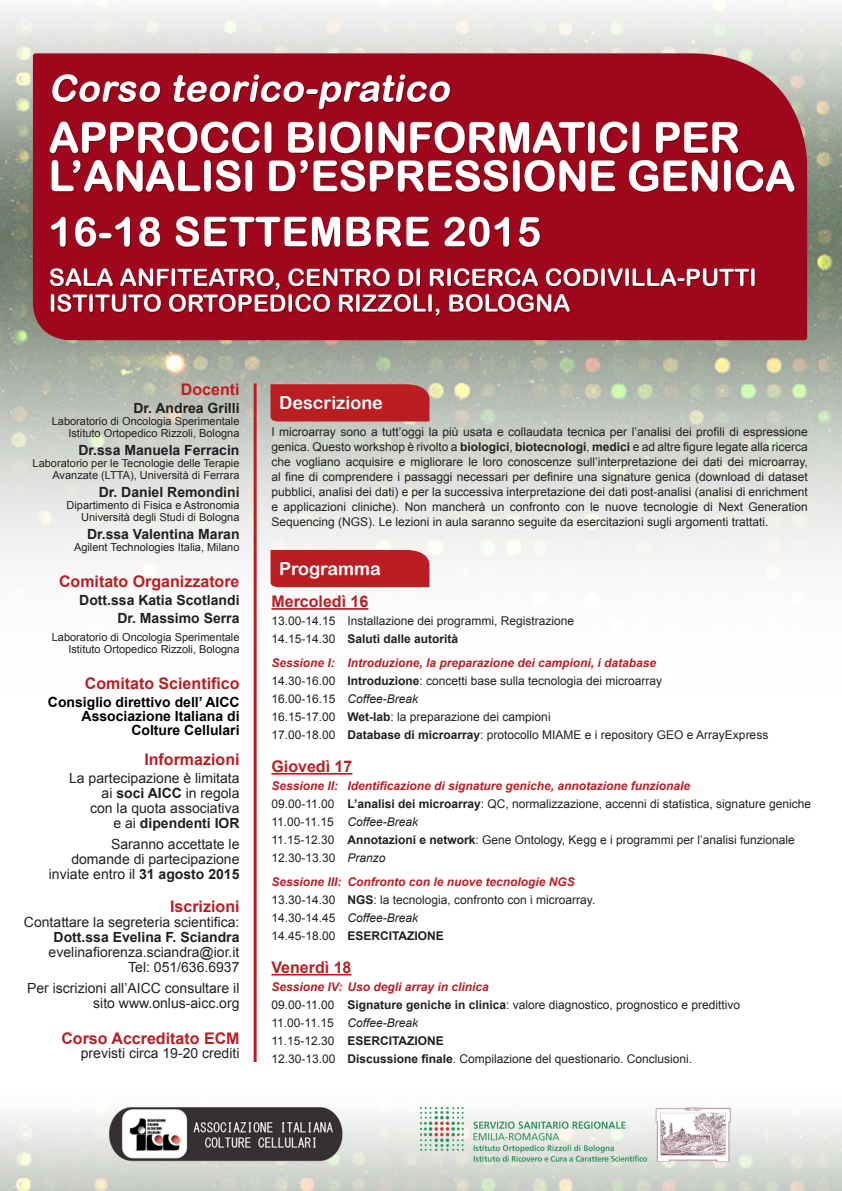
<style>
.page{position:relative;width:842px;height:1191px;background:#fff}
.page>*{position:absolute;margin:0;border:0;box-sizing:border-box;transform-origin:0 0}
.t1{font:18px "Arial Rounded MT Bold";color:#fff}
.t2{font:700 16px "Arial";color:#ba1e23}
.t3{font:14px/15px "Arial";color:#231f20;text-align:right}
.t4{font:700 14px/18px "Arial";color:#231f20;text-align:right}
.t5{font:700 14px/14px "Arial";color:#000;text-align:right}
.t6{font:12px/18px "Arial";color:#231f20}
.t7{font:11px/12px "Arial";color:#231f20;text-align:right}
.s1{font-weight:700}
.s2{font-weight:700;font-style:italic;color:#ba1e23}
.s3{font-style:italic}
</style>
<div class="page">
<img style="left:0;top:2px;width:842px;height:1189px">
<div style="left:270px;top:384px;width:159px;height:37px;background:#ba1e23"></div>
<div style="left:270px;top:550px;width:159px;height:37px;background:#ba1e23"></div>
<hr style="left:271px;top:608px;width:97px;height:2px;background:#ba1e23">
<hr style="left:271px;top:773px;width:81px;height:1px;background:#ba1e23">
<hr style="left:271px;top:973px;width:80px;height:2px;background:#ba1e23">
<hr style="left:254px;top:383px;width:3px;height:679px;background:#ba1e23">
<h2 class="t2" style="left:181px;top:379px;width:60px">Docenti</h2>
<p class="t4" style="left:133px;top:399px;width:108px">Dr. Andrea Grilli</p>
<p class="t7" style="left:52px;top:415px;width:189px">Laboratorio di Oncologia Sperimentale<br>Istituto Ortopedico Rizzoli, Bologna</p>
<p class="t4" style="left:78px;top:441px;width:163px">Dr.ssa Manuela Ferracin</p>
<p class="t7" style="left:33px;top:457px;width:208px">Laboratorio per le Tecnologie delle Terapie<br>Avanzate (LTTA), Università di Ferrara</p>
<p class="t4" style="left:99px;top:483px;width:142px">Dr. Daniel Remondini</p>
<p class="t7" style="left:67px;top:499px;width:175px">Dipartimento di Fisica e Astronomia<br>Università degli Studi di Bologna</p>
<p class="t4" style="left:87px;top:525px;width:154px">Dr.ssa Valentina Maran</p>
<p class="t7" style="left:74px;top:541px;width:167px">Agilent Technologies Italia, Milano</p>
<h2 class="t2" style="left:59px;top:571px;width:182px">Comitato Organizzatore</h2>
<p class="t4" style="left:79px;top:591px;width:162px">Dott.ssa Katia Scotlandi<br>Dr. Massimo Serra</p>
<p class="t7" style="left:52px;top:631px;width:189px">Laboratorio di Oncologia Sperimentale<br>Istituto Ortopedico Rizzoli, Bologna</p>
<h2 class="t2" style="left:85px;top:673px;width:156px">Comitato Scientifico</h2>
<p class="t5" style="left:48px;top:695px;width:193px">Consiglio direttivo dell’ AICC<br>Associazione Italiana di<br>Colture Cellulari</p>
<h2 class="t2" style="left:144px;top:749px;width:97px">Informazioni</h2>
<p class="t3" style="left:69px;top:771px;width:172px">La partecipazione è limitata ai <span class="s1">soci AICC</span> in regola<br>con la quota associativa<br>e ai <span class="s1">dipendenti IOR</span></p>
<p class="t3" style="left:49px;top:836px;width:192px">Saranno accettate le<br>domande di partecipazione inviate entro il <span class="s1">31 agosto 2015</span></p>
<h2 class="t2" style="left:170px;top:895px;width:71px">Iscrizioni</h2>
<p class="t3" style="left:24px;top:914px;width:217px">Contattare la segreteria scientifica:</p>
<p class="t4" style="left:54px;top:928px;width:187px">Dott.ssa Evelina F. Sciandra</p>
<p class="t3" style="left:49px;top:944px;width:192px">evelinafiorenza.sciandra@ior.it<br>Tel: 051/636.6937</p>
<p class="t3" style="left:27px;top:980px;width:214px">Per iscrizioni all’AICC consultare il sito www.onlus-aicc.org</p>
<h2 class="t2" style="left:61px;top:1027px;width:180px">Corso Accreditato ECM</h2>
<p class="t3" style="left:81px;top:1045px;width:160px">previsti circa 19-20 crediti</p>
<h1 class="t1" style="left:279px;top:392px;width:105px">Descrizione</h1>
<p class="t6" style="left:271px;top:424px;width:538px;line-height:15px;text-align:justify">I microarray sono a tutt’oggi la più usata e collaudata tecnica per l’analisi dei profili di espressione genica. Questo workshop è rivolto a <span class="s1">biologici</span>, <span class="s1">biotecnologi</span>, <span class="s1">medici</span> e ad altre figure legate alla ricerca che vogliano acquisire e migliorare le loro conoscenze sull’interpretazione dei dati dei microarray, al fine di comprendere i passaggi necessari per definire una signature genica (download di dataset pubblici, analisi dei dati) e per la successiva interpretazione dei dati post-analisi (analisi di enrichment e applicazioni cliniche). Non mancherà un confronto con le nuove tecnologie di Next Generation Sequencing (NGS). Le lezioni in aula saranno seguite da esercitazioni sugli argomenti trattati.</p>
<h1 class="t1" style="left:279px;top:558px;width:103px">Programma</h1>
<h2 class="t2" style="left:271px;top:591px;width:98px">Mercoledì 16</h2>
<p class="t6" style="left:271px;top:612px;width:304px">13.00-14.15 Installazione dei programmi, Registrazione<br>14.15-14.30 <span class="s1">Saluti dalle autorità</span></p>
<p class="t6" style="left:271px;top:654px;width:498px"><span class="s2">Sessione I: Introduzione, la preparazione dei campioni, i database<br></span>14.30-16.00 <span class="s1">Introduzione</span>: concetti base sulla tecnologia dei microarray<br>16.00-16.15 <span class="s3">Coffee-Break<br></span>16.15-17.00 <span class="s1">Wet-lab</span>: la preparazione dei campioni<br>17.00-18.00 <span class="s1">Database di microarray</span>: protocollo MIAME e i repository GEO e ArrayExpress</p>
<h2 class="t2" style="left:271px;top:756px;width:82px">Giovedì 17</h2>
<p class="t6" style="left:271px;top:777px;width:541px"><span class="s2">Sessione II: Identificazione di signature geniche, annotazione funzionale<br></span>09.00-11.00 <span class="s1">L’analisi dei microarray</span>: QC, normalizzazione, accenni di statistica, signature geniche 11.00-11.15 <span class="s3">Coffee-Break<br></span>11.15-12.30 <span class="s1">Annotazioni e network</span>: Gene Ontology, Kegg e i programmi per l’analisi funzionale 12.30-13.30 <span class="s3">Pranzo</span></p>
<p class="t6" style="left:271px;top:873px;width:325px"><span class="s2">Sessione III: Confronto con le nuove tecnologie NGS </span>13.30-14.30 <span class="s1">NGS</span>: la tecnologia, confronto con i microarray.<br>14.30-14.45 <span class="s3">Coffee-Break<br></span>14.45-18.00 <span class="s1">ESERCITAZIONE</span></p>
<h2 class="t2" style="left:271px;top:956px;width:82px">Venerdì 18</h2>
<p class="t6" style="left:271px;top:978px;width:470px"><span class="s2">Sessione IV: Uso degli array in clinica<br></span>09.00-11.00 <span class="s1">Signature geniche in clinica</span>: valore diagnostico, prognostico e predittivo 11.00-11.15 <span class="s3">Coffee-Break<br></span>11.15-12.30 <span class="s1">ESERCITAZIONE<br></span>12.30-13.00 <span class="s1">Discussione finale</span>. Compilazione del questionario. Conclusioni.</p>
</div>
